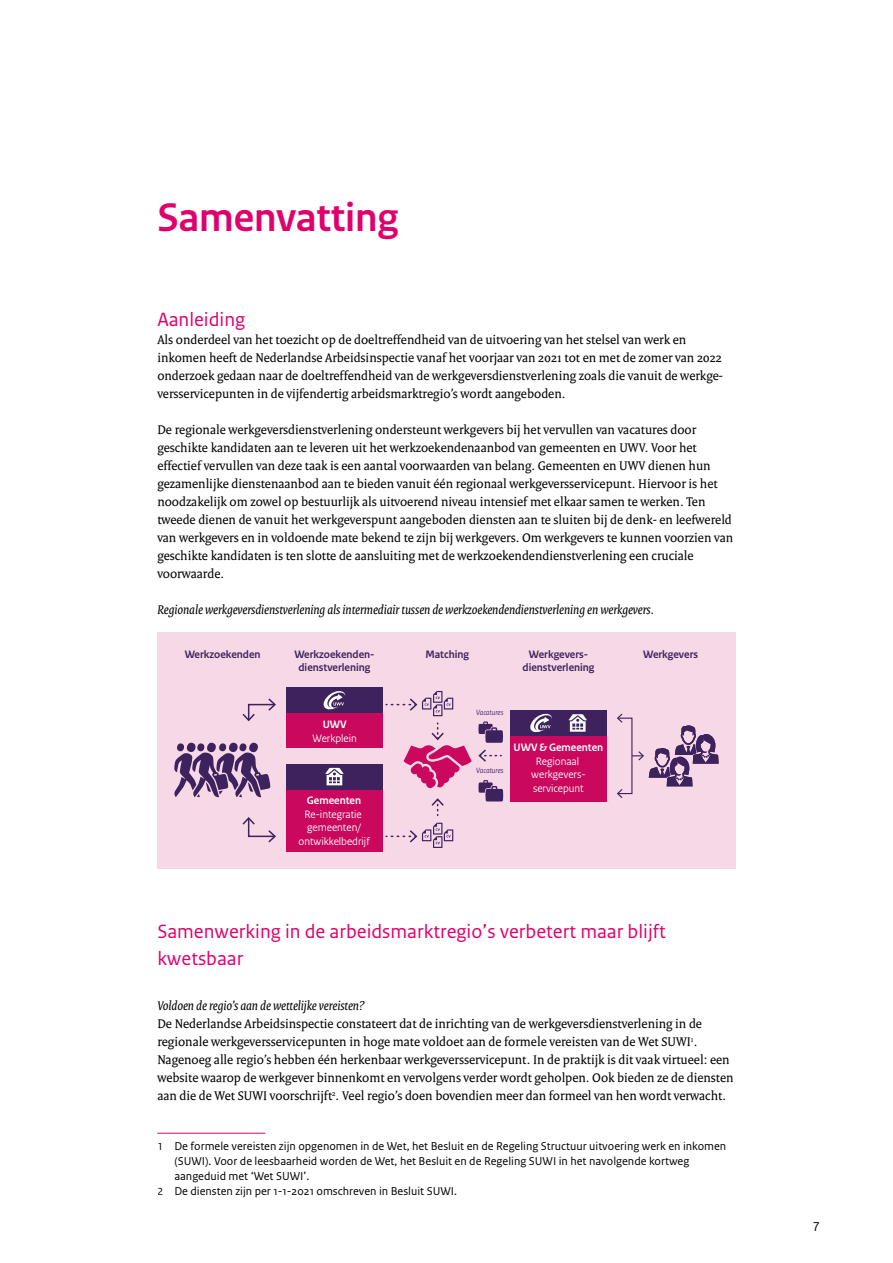
<style>
.page{position:relative;width:893px;height:1263px;background:#fff}
.page>*{position:absolute;margin:0;border:0;box-sizing:border-box;transform-origin:0 0}
.H1_Kop_zonder_cijfer{font:700 42px "Rijksoverheid Sans Heading";color:#e0006c}
.H2_Paragraasfkop_Ser{font:20.25px/27px "Rijksoverheid Sans Text";color:#e0006c}
.P_Broodtekst_Serif{font:13.5px/18px "Rijksoverheid Serif";color:#000}
.P_Broodtekst_Serif_w{font:13.5px/18px "Rijksoverheid Serif";color:#000}
.H3_Subalineakop_Seri{font:italic 13.5px "Rijksoverheid Serif";color:#000}
.t1{font:13.5px "Rijksoverheid Sans Text";color:#000}
.A_Voetnoot{font:12px/15px "Rijksoverheid Sans Text";color:#000}
.t2{font:11.25px/13.5px "Rijksoverheid Sans Heading Bold 3";color:#3e225d;text-align:center}
.t3{font:11.25px/13.5px "Rijksoverheid Sans Heading Regular 3";color:#fff;text-align:center}
.t4{font:11.25px "Rijksoverheid Sans Heading Bold 3";color:#fff}
.t5{font:italic 8.1px "Rijksoverheid Sans Heading";color:#3e225d}
.s1{font-size:10.8px}
</style>
<div class="page">
<hr style="left:157px;top:1133px;width:108px;height:1px;background:#e0006c">
<div style="left:157px;top:632px;width:579px;height:236px;background:#f6d8e7"></div>
<svg style="left:174px;top:742px;width:96px;height:55px"></svg>
<div style="left:286px;top:789px;width:96px;height:62px;background:#c9085e"></div>
<div style="left:286px;top:764px;width:96px;height:25px;background:#3e225d"></div>
<svg style="left:325px;top:768px;width:19px;height:17px"></svg>
<div style="left:286px;top:713px;width:96px;height:35px;background:#c9085e"></div>
<div style="left:286px;top:687px;width:96px;height:26px;background:#3e225d"></div>
<svg style="left:323px;top:691px;width:22px;height:19px"></svg>
<div style="left:510px;top:736px;width:97px;height:65px;background:#c9085e"></div>
<div style="left:510px;top:710px;width:97px;height:26px;background:#3e225d"></div>
<svg style="left:569px;top:714px;width:18px;height:18px"></svg>
<svg style="left:530px;top:713px;width:22px;height:20px"></svg>
<svg style="left:478px;top:721px;width:25px;height:22px"></svg>
<svg style="left:243px;top:698px;width:33px;height:23px"></svg>
<svg style="left:243px;top:817px;width:33px;height:25px"></svg>
<svg style="left:478px;top:780px;width:25px;height:21px"></svg>
<svg style="left:478px;top:749px;width:23px;height:13px"></svg>
<svg style="left:386px;top:691px;width:67px;height:25px"></svg>
<svg style="left:386px;top:823px;width:67px;height:25px"></svg>
<svg style="left:404px;top:723px;width:68px;height:66px"></svg>
<svg style="left:431px;top:798px;width:13px;height:18px"></svg>
<svg style="left:632px;top:725px;width:87px;height:61px"></svg>
<svg style="left:617px;top:789px;width:5px;height:9px"></svg>
<svg style="left:617px;top:713px;width:5px;height:10px"></svg>
<h1 class="H1_Kop_zonder_cijfer" style="left:157px;top:194px;width:242px">Samenvatting</h1>
<h2 class="H2_Paragraasfkop_Ser" style="left:157px;top:306px;width:89px">Aanleiding</h2>
<p class="P_Broodtekst_Serif" style="left:157px;top:330px;width:567px">Als onderdeel van het toezicht op de doeltreffendheid van de uitvoering van het stelsel van werk en inkomen heeft de Nederlandse Arbeidsinspectie vanaf het voorjaar van 2021 tot en met de zomer van 2022 onderzoek gedaan naar de doeltreffendheid van de werkgeversdienstverlening zoals die vanuit de werkge&shy;versservicepunten in de vijfendertig arbeidsmarktregio’s wordt aangeboden.</p>
<p class="P_Broodtekst_Serif_w" style="left:157px;top:420px;width:577px">De regionale werkgeversdienstverlening ondersteunt werkgevers bij het vervullen van vacatures door geschikte kandidaten aan te leveren uit het werkzoekendenaanbod van gemeenten en UWV. Voor het effectief vervullen van deze taak is een aantal voorwaarden van belang. Gemeenten en UWV dienen hun gezamenlijke dienstenaanbod aan te bieden vanuit één regionaal werkgeversservicepunt. Hiervoor is het noodzakelijk om zowel op bestuurlijk als uitvoerend niveau intensief met elkaar samen te werken. Ten tweede dienen de vanuit het werkgeverspunt aangeboden diensten aan te sluiten bij de denk- en leefwereld van werkgevers en in voldoende mate bekend te zijn bij werkgevers. Om werkgevers te kunnen voorzien van geschikte kandidaten is ten slotte de aansluiting met de werkzoekendendienstverlening een cruciale voorwaarde.</p>
<h3 class="H3_Subalineakop_Seri" style="left:157px;top:601px;width:498px">Regionale werkgeversdienstverlening als intermediair tussen de werkzoekendendienstverlening en werkgevers.</h3>
<p class="t2" style="left:185px;top:647px;width:77px">Werkzoekenden</p>
<p class="t2" style="left:294px;top:647px;width:82px">Werkzoekenden&shy;dienstverlening</p>
<p class="t2" style="left:425px;top:647px;width:45px">Matching</p>
<p class="t2" style="left:523px;top:647px;width:73px">Werkgevers&shy;dienstverlening</p>
<p class="t2" style="left:643px;top:647px;width:56px">Werkgevers</p>
<p class="t4" style="left:323px;top:718px;width:25px">UWV</p>
<p class="t3" style="left:313px;top:731px;width:46px">Werkplein</p>
<p class="t4" style="left:307px;top:794px;width:56px">Gemeenten</p>
<p class="t3" style="left:298px;top:807px;width:73px">Re-integratie gemeenten/ ontwikkelbedrijf</p>
<p class="t5" style="left:476px;top:708px;width:29px">Vacatures</p>
<p class="t5" style="left:476px;top:765px;width:29px">Vacatures</p>
<p class="t4" style="left:514px;top:741px;width:91px">UWV &amp; Gemeenten</p>
<p class="t3" style="left:531px;top:754px;width:56px">Regionaal werkgevers&shy;servicepunt</p>
<h2 class="H2_Paragraasfkop_Ser" style="left:157px;top:918px;width:510px">Samenwerking in de arbeidsmarktregio’s verbetert maar blijft kwetsbaar</h2>
<h3 class="H3_Subalineakop_Seri" style="left:157px;top:997px;width:209px">Voldoen de regio’s aan de wettelijke vereisten?</h3>
<p class="P_Broodtekst_Serif" style="left:157px;top:1014px;width:578px">De Nederlandse Arbeidsinspectie constateert dat de inrichting van de werkgeversdienstverlening in de regionale werkgeversservicepunten in hoge mate voldoet aan de formele vereisten van de Wet SUWI<sup>1</sup>.<br>Nagenoeg alle regio’s hebben één herkenbaar werkgeversservicepunt. In de praktijk is dit vaak virtueel: een website waarop de werkgever binnenkomt en vervolgens verder wordt geholpen. Ook bieden ze de diensten aan die de Wet SUWI voorschrijft<sup>2</sup>. Veel regio’s doen bovendien meer dan formeel van hen wordt verwacht.</p>
<p class="A_Voetnoot" style="left:174px;top:1138px;width:553px;text-indent:-17px"><span class="s1">1</span> De formele vereisten zijn opgenomen in de Wet, het Besluit en de Regeling Structuur uitvoering werk en inkomen (SUWI). Voor de leesbaarheid worden de Wet, het Besluit en de Regeling SUWI in het navolgende kortweg aangeduid met ‘Wet SUWI’.</p>
<p class="A_Voetnoot" style="left:157px;top:1184px;width:301px"><span class="s1">2</span> De diensten zijn per 1-1-2021 omschreven in Besluit SUWI.</p>
<p class="t1" style="left:813px;top:1219px;width:9px">7</p>
</div>
